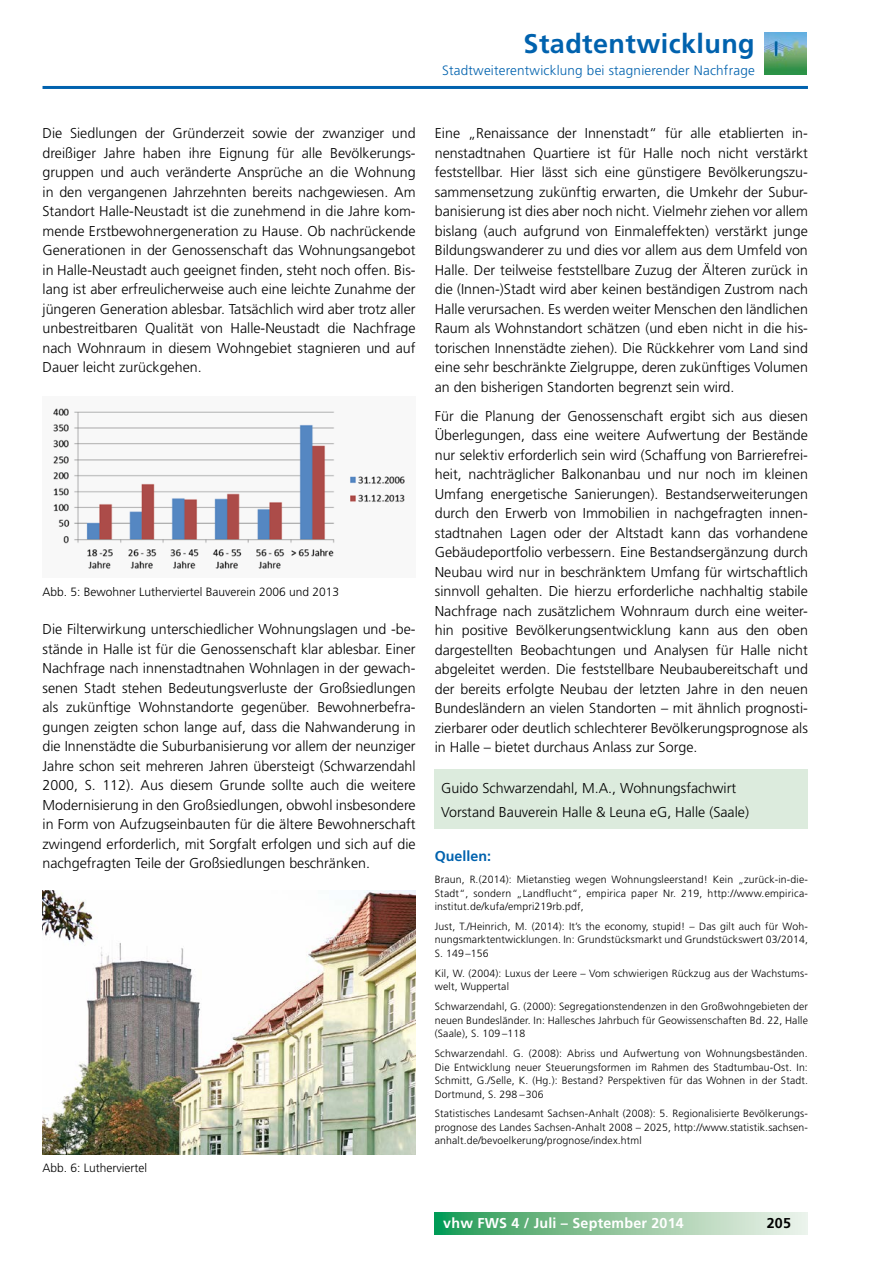
<style>
.page{position:relative;width:893px;height:1263px;background:#fff}
.page>*{position:absolute;margin:0;border:0;box-sizing:border-box;transform-origin:0 0}
.t1{font:700 27px "Frutiger LT";letter-spacing:.015em;color:#0062ae}
.t2{font:300 14.25px/19.5px "Frutiger LT";color:#000;text-align:justify}
.t3{font:700 14.25px "Frutiger LT";letter-spacing:.015em;color:#fff}
.t4{font:700 14.25px "Frutiger LT";color:#0062ae}
.t5{font:700 14.25px "Frutiger LT";color:#000}
.t6{font:300 13.5px "Frutiger LT";letter-spacing:.015em;color:#0062ae}
.t7{font:300 12px "Frutiger CE";color:#000}
.t8{font:300 10.5px/13.5px "Frutiger LT";letter-spacing:.015em;color:#000;text-align:justify}
</style>
<div class="page">
<hr style="left:43px;top:86px;width:765px;height:3px;background:#0062ae">
<svg style="left:435px;top:1213px;width:373px;height:21px;background:#8ec69f"></svg>
<img style="left:764px;top:32px;width:42px;height:43px">
<div style="left:435px;top:770px;width:373px;height:59px;background:#dcebdd"></div>
<img style="left:53px;top:408px;width:352px;height:161px">
<img style="left:43px;top:890px;width:373px;height:264px">
<h1 class="t1" style="left:524px;top:28px;width:233px">Stadtentwicklung</h1>
<p class="t6" style="left:442px;top:62px;width:314px">Stadtweiterentwicklung bei stagnierender Nachfrage</p>
<p class="t2" style="left:43px;top:124px;width:375px">Die Siedlungen der Gründerzeit sowie der zwanziger und dreißiger Jahre haben ihre Eignung für alle Bevölkerungs&shy;gruppen und auch veränderte Ansprüche an die Wohnung in den vergangenen Jahrzehnten bereits nachgewiesen. Am Standort Halle-Neustadt ist die zunehmend in die Jahre kom&shy;mende Erstbewohnergeneration zu Hause. Ob nachrückende Generationen in der Genossenschaft das Wohnungsangebot in Halle-Neustadt auch geeignet finden, steht noch offen. Bis&shy;lang ist aber erfreulicherweise auch eine leichte Zunahme der jüngeren Generation ablesbar. Tatsächlich wird aber trotz aller unbestreitbaren Qualität von Halle-Neustadt die Nachfrage nach Wohnraum in diesem Wohngebiet stagnieren und auf Dauer leicht zurückgehen.</p>
<p class="t7" style="left:43px;top:585px;width:298px">Abb. 5: Bewohner Lutherviertel Bauverein 2006 und 2013</p>
<p class="t2" style="left:43px;top:620px;width:375px">Die Filterwirkung unterschiedlicher Wohnungslagen und -be&shy;stände in Halle ist für die Genossenschaft klar ablesbar. Einer Nachfrage nach innenstadtnahen Wohnlagen in der gewach&shy;senen Stadt stehen Bedeutungsverluste der Großsiedlungen als zukünftige Wohnstandorte gegenüber. Bewohnerbefra&shy;gungen zeigten schon lange auf, dass die Nahwanderung in die Innenstädte die Suburbanisierung vor allem der neunziger Jahre schon seit mehreren Jahren übersteigt (Schwarzendahl 2000, S. 112). Aus diesem Grunde sollte auch die weitere Modernisierung in den Großsiedlungen, obwohl insbesondere in Form von Aufzugseinbauten für die ältere Bewohnerschaft zwingend erforderlich, mit Sorgfalt erfolgen und sich auf die nachgefragten Teile der Großsiedlungen beschränken.</p>
<p class="t7" style="left:43px;top:1161px;width:106px">Abb. 6: Lutherviertel</p>
<p class="t2" style="left:435px;top:124px;width:375px">Eine „Renaissance der Innenstadt“ für alle etablierten in&shy;nenstadtnahen Quartiere ist für Halle noch nicht verstärkt feststellbar. Hier lässt sich eine günstigere Bevölkerungszu&shy;sammensetzung zukünftig erwarten, die Umkehr der Subur&shy;banisierung ist dies aber noch nicht. Vielmehr ziehen vor allem bislang (auch aufgrund von Einmaleffekten) verstärkt junge Bildungswanderer zu und dies vor allem aus dem Umfeld von Halle. Der teilweise feststellbare Zuzug der Älteren zurück in die (Innen-)Stadt wird aber keinen beständigen Zustrom nach Halle verursachen. Es werden weiter Menschen den ländlichen Raum als Wohnstandort schätzen (und eben nicht in die his&shy;torischen Innenstädte ziehen). Die Rückkehrer vom Land sind eine sehr beschränkte Zielgruppe, deren zukünftiges Volumen an den bisherigen Standorten begrenzt sein wird.</p>
<p class="t2" style="left:435px;top:406px;width:375px">Für die Planung der Genossenschaft ergibt sich aus diesen Überlegungen, dass eine weitere Aufwertung der Bestände nur selektiv erforderlich sein wird (Schaffung von Barrierefrei&shy;heit, nachträglicher Balkonanbau und nur noch im kleinen Umfang energetische Sanierungen). Bestandserweiterungen durch den Erwerb von Immobilien in nachgefragten innen&shy;stadtnahen Lagen oder der Altstadt kann das vorhandene Gebäudeportfolio verbessern. Eine Bestandsergänzung durch Neubau wird nur in beschränktem Umfang für wirtschaftlich sinnvoll gehalten. Die hierzu erforderliche nachhaltig stabile Nachfrage nach zusätzlichem Wohnraum durch eine weiter&shy;hin positive Bevölkerungsentwicklung kann aus den oben dargestellten Beobachtungen und Analysen für Halle nicht abgeleitet werden. Die feststellbare Neubaubereitschaft und der bereits erfolgte Neubau der letzten Jahre in den neuen Bundesländern an vielen Standorten – mit ähnlich prognosti&shy;zierbarer oder deutlich schlechterer Bevölkerungsprognose als in Halle – bietet durchaus Anlass zur Sorge.</p>
<p class="t2" style="left:441px;top:776px;width:309px;line-height:23.7px">Guido Schwarzendahl, M.A., Wohnungsfachwirt<br>Vorstand Bauverein Halle &amp; Leuna eG, Halle (Saale)</p>
<p class="t4" style="left:435px;top:847px;width:58px">Quellen:</p>
<p class="t8" style="left:435px;top:873px;width:375px">Braun, R.(2014): Mietanstieg wegen Wohnungsleerstand! Kein „zurück-in-die-Stadt“, sondern „Landflucht“, empirica paper Nr. 219, http://www.empirica&shy;institut.de/kufa/empri219rb.pdf,</p>
<p class="t8" style="left:435px;top:920px;width:375px">Just, T./Heinrich, M. (2014): It’s the economy, stupid! – Das gilt auch für Woh&shy;nungsmarktentwicklungen. In: Grundstücksmarkt und Grundstückswert 03/2014, S. 149–156</p>
<p class="t8" style="left:435px;top:966px;width:375px">Kil, W. (2004): Luxus der Leere – Vom schwierigen Rückzug aus der Wachstums&shy;welt, Wuppertal</p>
<p class="t8" style="left:435px;top:1000px;width:375px">Schwarzendahl, G. (2000): Segregationstendenzen in den Großwohngebieten der neuen Bundesländer. In: Hallesches Jahrbuch für Geowissenschaften Bd. 22, Halle (Saale), S. 109 –118</p>
<p class="t8" style="left:435px;top:1047px;width:375px">Schwarzendahl. G. (2008): Abriss und Aufwertung von Wohnungsbeständen.<br>Die Entwicklung neuer Steuerungsformen im Rahmen des Stadtumbau-Ost. In:<br>Schmitt, G./Selle, K. (Hg.): Bestand? Perspektiven für das Wohnen in der Stadt.<br>Dortmund, S. 298 –306</p>
<p class="t8" style="left:435px;top:1107px;width:375px">Statistisches Landesamt Sachsen-Anhalt (2008): 5. Regionalisierte Bevölkerungs&shy;prognose des Landes Sachsen-Anhalt 2008 – 2025, http://www.statistik.sachsen&shy;anhalt.de/bevoelkerung/prognose/index.html</p>
<p class="t3" style="left:443px;top:1215px;width:242px">vhw FWS 4 / Juli – September 2014</p>
<p class="t5" style="left:767px;top:1214px;width:26px">205</p>
</div>
